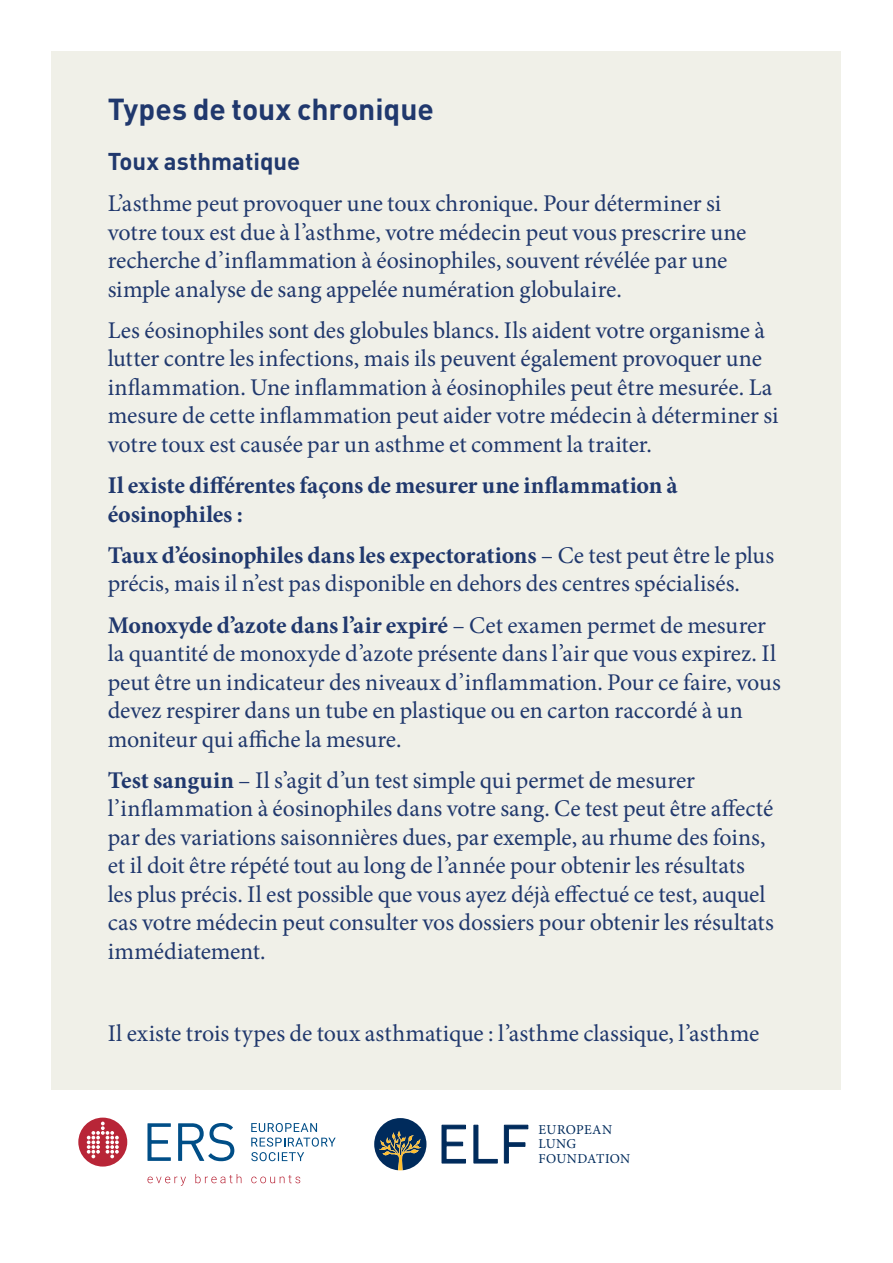
<style>
.page{position:relative;width:893px;height:1263px;background:#fff}
.page>*{position:absolute;margin:0;border:0;box-sizing:border-box;transform-origin:0 0}
.t1{font:700 30px "DIN Pro";letter-spacing:-.005em;color:#20386d}
.t2{font:24px/28.5px "Minion Pro";letter-spacing:-.005em;color:#20386d}
.t3{font:700 24px/28.5px "Minion Pro";letter-spacing:-.005em;color:#20386d}
.t4{font:700 24px "DIN Pro";color:#20386d}
.t5{font:13.5px/14.7px "Minion Pro";letter-spacing:.025em;color:#002b5c}
.s1{font-weight:700}
</style>
<div class="page">
<div style="left:52px;top:52px;width:789px;height:1038px;background:#f0f0e8"></div>
<div style="left:78px;top:1117px;width:49px;height:49px;background:#b82537;border-radius:24px"></div>
<svg style="left:87px;top:1121px;width:32px;height:37px"></svg>
<svg style="left:147px;top:1123px;width:24px;height:38px"></svg>
<svg style="left:178px;top:1123px;width:56px;height:38px"></svg>
<svg style="left:147px;top:1176px;width:39px;height:10px"></svg>
<svg style="left:195px;top:1174px;width:46px;height:9px"></svg>
<svg style="left:251px;top:1175px;width:49px;height:8px"></svg>
<svg style="left:251px;top:1123px;width:85px;height:39px"></svg>
<svg style="left:441px;top:1124px;width:25px;height:40px"></svg>
<svg style="left:473px;top:1124px;width:25px;height:40px"></svg>
<svg style="left:504px;top:1124px;width:24px;height:40px"></svg>
<svg style="left:374px;top:1118px;width:52px;height:52px"></svg>
<p class="t1" style="left:108px;top:84px;width:327px">Types de toux chronique</p>
<p class="t4" style="left:108px;top:141px;width:194px">Toux asthmatique</p>
<p class="t2" style="left:108px;top:189px;width:640px">L’asthme peut provoquer une toux chronique. Pour déterminer si votre toux est due à l’asthme, votre médecin peut vous prescrire une recherche d’inflammation à éosinophiles, souvent révélée par une simple analyse de sang appelée numération globulaire.</p>
<p class="t2" style="left:108px;top:316px;width:672px">Les éosinophiles sont des globules blancs. Ils aident votre organisme à lutter contre les infections, mais ils peuvent également provoquer une inflammation. Une inflammation à éosinophiles peut être mesurée. La mesure de cette inflammation peut aider votre médecin à déterminer si votre toux est causée par un asthme et comment la traiter.</p>
<p class="t3" style="left:108px;top:471px;width:571px">Il existe différentes façons de mesurer une inflammation à éosinophiles :</p>
<p class="t2" style="left:108px;top:541px;width:668px"><span class="s1">Taux d’éosinophiles dans les expectorations</span> – Ce test peut être le plus précis, mais il n’est pas disponible en dehors des centres spécialisés.</p>
<p class="t2" style="left:108px;top:611px;width:675px"><span class="s1">Monoxyde d’azote dans l’air expiré</span> – Cet examen permet de mesurer la quantité de monoxyde d’azote présente dans l’air que vous expirez. Il peut être un indicateur des niveaux d’inflammation. Pour ce faire, vous devez respirer dans un tube en plastique ou en carton raccordé à un moniteur qui affiche la mesure.</p>
<p class="t2" style="left:108px;top:766px;width:668px"><span class="s1">Test sanguin</span> – Il s’agit d’un test simple qui permet de mesurer l’inflammation à éosinophiles dans votre sang. Ce test peut être affecté par des variations saisonnières dues, par exemple, au rhume des foins, et il doit être répété tout au long de l’année pour obtenir les résultats les plus précis. Il est possible que vous ayez déjà effectué ce test, auquel cas votre médecin peut consulter vos dossiers pour obtenir les résultats immédiatement.</p>
<p class="t2" style="left:108px;top:1019px;width:653px">Il existe trois types de toux asthmatique : l’asthme classique, l’asthme</p>
<p class="t5" style="left:538px;top:1122px;width:93px">EUROPEAN<br>LUNG<br>FOUNDATION</p>
</div>
